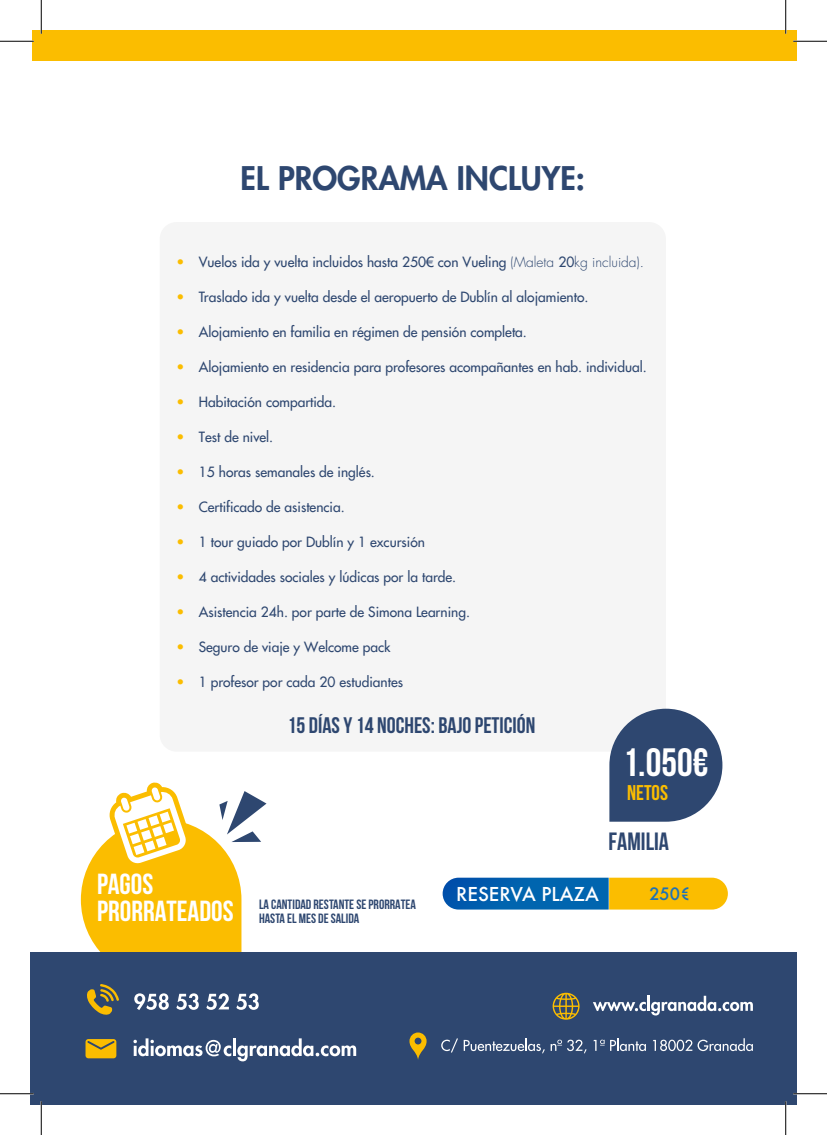
<style>
.page{position:relative;width:827px;height:1135px;background:#fff}
.page>*{position:absolute;margin:0;border:0;box-sizing:border-box;transform-origin:0 0}
.t1{font:700 39.5px "Bebas Neue";color:#fff}
.t2{font:800 31.75px "Futura LT";color:#2e4770}
.t3{font:700 29px "Bebas Neue";color:#fff}
.t4{font:700 25px "Bebas Neue";color:#2e4770}
.t5{font:700 22.5px "Bebas Neue";color:#2e4770}
.t6{font:700 21.38px "Bebas Neue";color:#fbbd00}
.t7{font:500 18.62px "Futura";color:#fff}
.t8{font:500 16.62px "Futura";color:#1d71b7}
.t9{font:13.75px "Futura LT";color:#2e4770}
.t10{font:700 13.5px/14px "Bebas Neue";color:#2e4770}
.s1{color:#fbbd00}
.s2{font-weight:300}
.s3{font-size:29px;color:#fff}
</style>
<div class="page">
<div style="left:160px;top:222px;width:506px;height:530px;background:#f5f5f5;border-radius:17px"></div>
<div style="left:31px;top:952px;width:765px;height:152px;background:#2e4770"></div>
<svg style="left:81px;top:782px;width:185px;height:233px"></svg>
<svg style="left:133px;top:1038px;width:98px;height:18px"></svg>
<hr style="left:233px;top:1038px;width:3px;height:18px;background:#fff">
<svg style="left:237px;top:1038px;width:119px;height:23px"></svg>
<svg style="left:85px;top:1039px;width:31px;height:19px"></svg>
<svg style="left:593px;top:996px;width:160px;height:19px"></svg>
<svg style="left:552px;top:993px;width:27px;height:27px"></svg>
<svg style="left:441px;top:1038px;width:145px;height:15px"></svg>
<svg style="left:593px;top:1040px;width:11px;height:11px"></svg>
<svg style="left:610px;top:1038px;width:36px;height:13px"></svg>
<svg style="left:653px;top:1038px;width:100px;height:13px"></svg>
<svg style="left:409px;top:1032px;width:17px;height:28px"></svg>
<svg style="left:609px;top:709px;width:113px;height:113px;background:#4f6486"></svg>
<div style="left:32px;top:31px;width:764px;height:30px;background:#fbbd00"></div>
<svg style="left:442px;top:878px;width:286px;height:31px;background:#6c896a"></svg>
<hr style="left:0;top:40px;width:34px;height:2px;background:#fff">
<hr style="left:793px;top:40px;width:34px;height:2px;background:#fff">
<hr style="left:40px;top:0;width:2px;height:34px;background:#fff">
<hr style="left:40px;top:1101px;width:2px;height:34px;background:#fff">
<hr style="left:0;top:41px;width:34px;height:1px;background:#000">
<hr style="left:793px;top:41px;width:34px;height:1px;background:#000">
<hr style="left:0;top:1093px;width:34px;height:1px;background:#000">
<hr style="left:793px;top:1093px;width:34px;height:1px;background:#000">
<hr style="left:41px;top:0;width:1px;height:34px;background:#000">
<hr style="left:41px;top:1101px;width:1px;height:34px;background:#000">
<hr style="left:785px;top:0;width:1px;height:34px;background:#000">
<hr style="left:785px;top:1101px;width:1px;height:34px;background:#000">
<h2 class="t2" style="left:241px;top:157px;width:346px">EL PROGRAMA INCLUYE:</h2>
<p class="t9" style="left:177px;top:253px;width:469px"><span class="s1">•</span> Vuelos ida y vuelta incluidos hasta 250€ con Vueling <span class="s2">(Maleta</span> 20<span class="s2">kg incluida).</span></p>
<p class="t9" style="left:177px;top:288px;width:413px"><span class="s1">•</span> Traslado ida y vuelta desde el aeropuerto de Dublín al alojamiento.</p>
<p class="t9" style="left:177px;top:323px;width:352px"><span class="s1">•</span> Alojamiento en familia en régimen de pensión completa.</p>
<p class="t9" style="left:177px;top:358px;width:471px"><span class="s1">•</span> Alojamiento en residencia para profesores acompañantes en hab. individual.</p>
<p class="t9" style="left:177px;top:393px;width:161px"><span class="s1">•</span> Habitación compartida.</p>
<p class="t9" style="left:177px;top:428px;width:98px"><span class="s1">•</span> Test de nivel.</p>
<p class="t9" style="left:177px;top:463px;width:200px"><span class="s1">•</span> 15 horas semanales de inglés.</p>
<p class="t9" style="left:177px;top:498px;width:170px"><span class="s1">•</span> Certificado de asistencia.</p>
<p class="t9" style="left:177px;top:533px;width:250px"><span class="s1">•</span> 1 tour guiado por Dublín y 1 excursión</p>
<p class="t9" style="left:177px;top:568px;width:281px"><span class="s1">•</span> 4 actividades sociales y lúdicas por la tarde.</p>
<p class="t9" style="left:177px;top:603px;width:295px"><span class="s1">•</span> Asistencia 24h. por parte de Simona Learning.</p>
<p class="t9" style="left:177px;top:638px;width:215px"><span class="s1">•</span> Seguro de viaje y Welcome pack</p>
<p class="t9" style="left:177px;top:673px;width:228px"><span class="s1">•</span> 1 profesor por cada 20 estudiantes</p>
<h3 class="t5" style="left:287px;top:712px;width:249px">15 DÍAS Y 14 NOCHES: BAJO PETICIÓN</h3>
<h1 class="t1" style="left:622px;top:741px;width:87px">1.050€</h1>
<h3 class="t6" style="left:627px;top:781px;width:42px">NETOS</h3>
<h3 class="t4" style="left:608px;top:827px;width:62px">FAMILIA</h3>
<h3 class="t3" style="left:97px;top:868px;width:58px">PAGOS</h3>
<p class="t10" style="left:259px;top:897px;width:158px;text-indent:-162px"><span class="s3">PRORRATEADOS</span> LA CANTIDAD RESTANTE SE PRORRATEA<br>HASTA EL MES DE SALIDA</p>
<h3 class="t7" style="left:456px;top:881px;width:144px">RESERVA PLAZA</h3>
<p class="t8" style="left:649px;top:883px;width:43px">250€</p>
</div>
